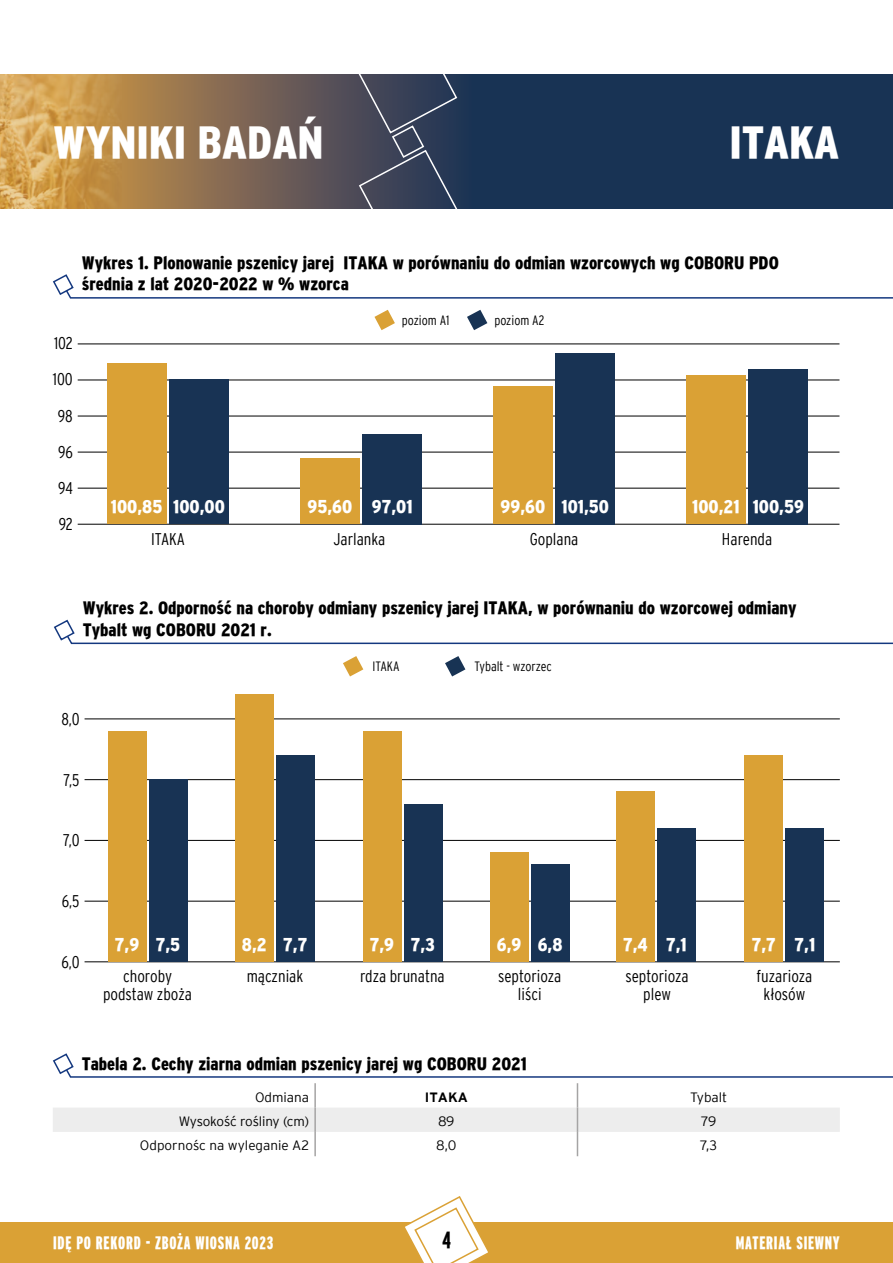
<style>
.page{position:relative;width:893px;height:1263px;background:#fff}
.page>*{position:absolute;margin:0;border:0;box-sizing:border-box;transform-origin:0 0}
.t1{font:900 condensed 45px "Interstate";letter-spacing:-.005em;color:#fff}
.t2{font:900 extra-condensed 23.4px "Interstate";color:#000}
.t3{font:900 condensed 18.6px "Interstate";color:#fff}
.t4{font:900 condensed 18px/21.6px "Interstate";color:#000}
.t5{font:900 extra-condensed 18px "Interstate";letter-spacing:.04em;color:#fff}
.t6{font:300 condensed 16.95px/18px "Interstate";color:#000;text-align:center}
.t7{font:300 13.5px "Interstate";color:#000}
.t8{font:300 condensed 13.5px "Interstate";color:#000}
.t9{font:700 13.5px "Interstate";color:#000}
</style>
<div class="page">
<svg style="left:121px;top:75px;width:772px;height:133px;background:#3d4553"></svg>
<img style="left:0;top:75px;width:121px;height:133px">
<svg style="left:354px;top:74px;width:108px;height:135px;background:#3f485d"></svg>
<svg style="left:53px;top:1053px;width:840px;height:103px"></svg>
<svg style="left:53px;top:274px;width:840px;height:25px"></svg>
<svg style="left:374px;top:310px;width:21px;height:20px"></svg>
<svg style="left:467px;top:310px;width:20px;height:20px"></svg>
<hr style="left:78px;top:524px;width:761px;height:1px;background:#000">
<hr style="left:78px;top:488px;width:761px;height:1px;background:#000">
<hr style="left:78px;top:452px;width:761px;height:1px;background:#000">
<hr style="left:78px;top:416px;width:761px;height:1px;background:#000">
<hr style="left:78px;top:380px;width:761px;height:1px;background:#000">
<hr style="left:78px;top:344px;width:761px;height:1px;background:#000">
<div style="left:493px;top:386px;width:59px;height:138px;background:#daa135"></div>
<div style="left:556px;top:353px;width:59px;height:171px;background:#183354"></div>
<div style="left:107px;top:364px;width:59px;height:160px;background:#daa135"></div>
<div style="left:170px;top:380px;width:59px;height:144px;background:#183354"></div>
<div style="left:363px;top:434px;width:59px;height:90px;background:#183354"></div>
<div style="left:300px;top:459px;width:59px;height:65px;background:#daa135"></div>
<div style="left:749px;top:369px;width:59px;height:155px;background:#183354"></div>
<div style="left:686px;top:376px;width:59px;height:148px;background:#daa135"></div>
<svg style="left:54px;top:619px;width:839px;height:26px"></svg>
<svg style="left:343px;top:656px;width:20px;height:20px"></svg>
<svg style="left:445px;top:656px;width:20px;height:20px"></svg>
<hr style="left:85px;top:961px;width:755px;height:1px;background:#000">
<hr style="left:85px;top:901px;width:755px;height:1px;background:#000">
<hr style="left:85px;top:840px;width:755px;height:1px;background:#000">
<hr style="left:85px;top:779px;width:755px;height:1px;background:#000">
<hr style="left:85px;top:719px;width:755px;height:1px;background:#000">
<div style="left:108px;top:731px;width:39px;height:231px;background:#daa135"></div>
<div style="left:149px;top:780px;width:39px;height:182px;background:#183354"></div>
<div style="left:235px;top:695px;width:39px;height:267px;background:#daa135"></div>
<div style="left:276px;top:755px;width:39px;height:207px;background:#183354"></div>
<div style="left:363px;top:731px;width:38px;height:231px;background:#daa135"></div>
<div style="left:404px;top:804px;width:38px;height:158px;background:#183354"></div>
<div style="left:490px;top:852px;width:39px;height:110px;background:#daa135"></div>
<div style="left:531px;top:865px;width:39px;height:97px;background:#183354"></div>
<div style="left:616px;top:792px;width:39px;height:170px;background:#daa135"></div>
<div style="left:657px;top:828px;width:39px;height:134px;background:#183354"></div>
<div style="left:745px;top:755px;width:38px;height:207px;background:#daa135"></div>
<div style="left:786px;top:828px;width:38px;height:134px;background:#183354"></div>
<div style="left:0;top:1222px;width:893px;height:41px;background:#daa135"></div>
<svg style="left:405px;top:1196px;width:83px;height:67px"></svg>
<h1 class="t1" style="left:53px;top:116px;width:272px">WYNIKI BADAŃ</h1>
<h1 class="t1" style="left:730px;top:116px;width:111px">ITAKA</h1>
<p class="t6" style="left:54px;top:334px;width:20px">102</p>
<p class="t6" style="left:53px;top:370px;width:21px">100</p>
<p class="t6" style="left:58px;top:406px;width:16px">98</p>
<p class="t6" style="left:58px;top:442px;width:16px">96</p>
<p class="t6" style="left:58px;top:479px;width:16px">94</p>
<p class="t6" style="left:59px;top:515px;width:16px">92</p>
<p class="t4" style="left:82px;top:251px;width:699px">Wykres 1. Plonowanie pszenicy jarej ITAKA w porównaniu do odmian wzorcowych wg COBORU PDO średnia z lat 2020-2022 w % wzorca</p>
<p class="t8" style="left:402px;top:312px;width:49px">poziom A1</p>
<p class="t8" style="left:494px;top:312px;width:51px">poziom A2</p>
<p class="t3" style="left:111px;top:496px;width:115px">100,85 100,00</p>
<p class="t3" style="left:308px;top:495px;width:107px">95,60 97,01</p>
<p class="t3" style="left:501px;top:495px;width:110px">99,60 101,50</p>
<p class="t3" style="left:692px;top:495px;width:113px">100,21 100,59</p>
<p class="t6" style="left:151px;top:529px;width:35px">ITAKA</p>
<p class="t6" style="left:530px;top:529px;width:50px">Goplana</p>
<p class="t6" style="left:333px;top:529px;width:53px">Jarlanka</p>
<p class="t6" style="left:722px;top:529px;width:52px">Harenda</p>
<p class="t4" style="left:83px;top:597px;width:715px">Wykres 2. Odporność na choroby odmiany pszenicy jarej ITAKA, w porównaniu do wzorcowej odmiany<br>Tybalt wg COBORU 2021 r.</p>
<p class="t8" style="left:372px;top:659px;width:29px">ITAKA</p>
<p class="t8" style="left:475px;top:659px;width:79px">Tybalt - wzorzec</p>
<p class="t6" style="left:61px;top:710px;width:20px">8,0</p>
<p class="t6" style="left:64px;top:770px;width:18px">7,5</p>
<p class="t6" style="left:63px;top:831px;width:18px">7,0</p>
<p class="t6" style="left:62px;top:892px;width:19px">6,5</p>
<p class="t3" style="left:115px;top:934px;width:67px">7,9 7,5</p>
<p class="t3" style="left:242px;top:934px;width:67px">8,2 7,7</p>
<p class="t3" style="left:370px;top:934px;width:67px">7,9 7,3</p>
<p class="t3" style="left:497px;top:934px;width:67px">6,9 6,8</p>
<p class="t3" style="left:623px;top:934px;width:65px">7,4 7,1</p>
<p class="t3" style="left:752px;top:934px;width:65px">7,7 7,1</p>
<p class="t6" style="left:62px;top:952px;width:20px">6,0</p>
<p class="t6" style="left:103px;top:967px;width:91px">choroby podstaw zboża</p>
<p class="t6" style="left:247px;top:967px;width:58px">mączniak</p>
<p class="t6" style="left:360px;top:967px;width:86px">rdza brunatna</p>
<p class="t6" style="left:498px;top:967px;width:65px">septorioza liści</p>
<p class="t6" style="left:625px;top:967px;width:65px">septorioza plew</p>
<p class="t6" style="left:757px;top:967px;width:57px">fuzarioza kłosów</p>
<p class="t4" style="left:82px;top:1052px;width:446px">Tabela 2. Cechy ziarna odmian pszenicy jarej wg COBORU 2021</p>
<p class="t7" style="left:255px;top:1089px;width:56px">Odmiana</p>
<p class="t9" style="left:425px;top:1089px;width:45px">ITAKA</p>
<p class="t7" style="left:690px;top:1089px;width:39px">Tybalt</p>
<p class="t7" style="left:179px;top:1113px;width:132px">Wysokość rośliny (cm)</p>
<p class="t7" style="left:438px;top:1113px;width:18px">89</p>
<p class="t7" style="left:701px;top:1113px;width:17px">79</p>
<p class="t7" style="left:140px;top:1138px;width:171px">Odpornośc na wyleganie A2</p>
<p class="t7" style="left:436px;top:1138px;width:22px">8,0</p>
<p class="t7" style="left:700px;top:1138px;width:18px">7,3</p>
<p class="t5" style="left:53px;top:1233px;width:222px">IDĘ PO REKORD - ZBOŻA WIOSNA 2023</p>
<p class="t2" style="left:442px;top:1226px;width:10px">4</p>
<p class="t5" style="left:736px;top:1233px;width:8px">MATERIAŁ</p>
<p class="t5" style="left:796px;top:1233px;width:16px">SIEWNY</p>
</div>
